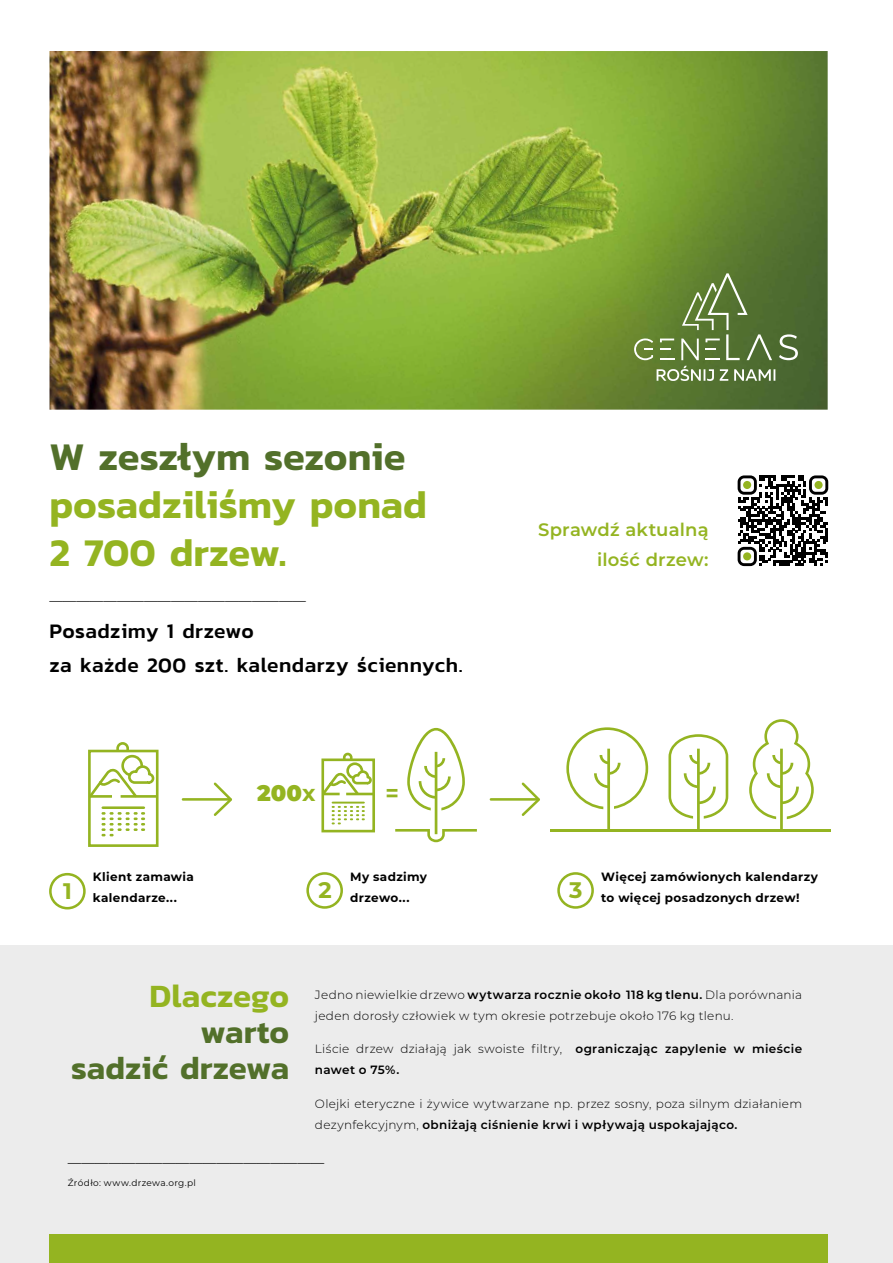
<style>
.page{position:relative;width:893px;height:1263px;background:#fff}
.page>*{position:absolute;margin:0;border:0;box-sizing:border-box;transform-origin:0 0}
.t1{font:600 39.9px/47.8px "Kanit";color:#94b421}
.t2{font:600 39.9px "Kanit";letter-spacing:-.005em;color:#52702a}
.t3{font:600 33px/36px "Kanit";color:#52702a;text-align:right}
.t4{font:600 33px "Kanit";letter-spacing:.005em;color:#94b421}
.t5{font:700 22.5px "Montserrat";color:#94b421}
.t6{font:900 22.5px "Montserrat";color:#94b421}
.t7{font:500 21px/34.2px "Kanit";letter-spacing:.015em;color:#000}
.t8{font:600 18px/30px "Montserrat";letter-spacing:.01em;color:#94b421;text-align:right}
.t9{font:13.5px "Montserrat";color:#000}
.t10{font:300 12px/21px "Montserrat";letter-spacing:.025em;color:#000}
.t11{font:700 12px/21px "Montserrat";letter-spacing:.03em;color:#000}
.t12{font:600 12px/21px "Montserrat";letter-spacing:.02em;color:#000}
.t13{font:9px "Montserrat";letter-spacing:.04em;color:#000}
.s1{font-weight:700}
.s2{font-weight:600}
.s3{font-weight:300}
</style>
<div class="page">
<div style="left:0;top:945px;width:893px;height:318px;background:#ececec"></div>
<img style="left:49px;top:51px;width:779px;height:359px">
<div style="left:49px;top:1234px;width:779px;height:29px;background:#94b421"></div>
<div style="left:49px;top:873px;width:37px;height:36px;border:3px solid #94b421;border-radius:50%"></div>
<div style="left:306px;top:872px;width:37px;height:37px;border:3px solid #94b421;border-radius:50%"></div>
<div style="left:557px;top:872px;width:37px;height:37px;border:3px solid #94b421;border-radius:50%"></div>
<svg style="left:749px;top:719px;width:65px;height:110px"></svg>
<svg style="left:668px;top:734px;width:60px;height:95px"></svg>
<svg style="left:566px;top:727px;width:82px;height:102px"></svg>
<hr style="left:550px;top:829px;width:281px;height:3px;background:#94b421">
<svg style="left:657px;top:366px;width:118px;height:15px"></svg>
<svg style="left:660px;top:358px;width:15px;height:2px"></svg>
<svg style="left:634px;top:338px;width:19px;height:22px"></svg>
<svg style="left:660px;top:348px;width:11px;height:2px"></svg>
<svg style="left:660px;top:339px;width:14px;height:3px"></svg>
<svg style="left:779px;top:334px;width:19px;height:26px"></svg>
<svg style="left:681px;top:273px;width:91px;height:87px;background:#698548"></svg>
<hr style="left:183px;top:798px;width:47px;height:3px;background:#94b421">
<svg style="left:211px;top:782px;width:21px;height:34px"></svg>
<hr style="left:491px;top:798px;width:47px;height:3px;background:#94b421">
<svg style="left:519px;top:782px;width:21px;height:34px"></svg>
<svg style="left:738px;top:475px;width:90px;height:91px"></svg>
<div style="left:743px;top:481px;width:8px;height:8px;background:#94b421;border-radius:50%"></div>
<div style="left:814px;top:481px;width:9px;height:8px;background:#94b421;border-radius:50%"></div>
<div style="left:743px;top:552px;width:8px;height:8px;background:#94b421;border-radius:50%"></div>
<div style="left:88px;top:750px;width:71px;height:97px;background:#fff;border:3px solid #94b421"></div>
<hr style="left:121px;top:795px;width:37px;height:3px;background:#94b421">
<hr style="left:102px;top:806px;width:43px;height:3px;background:#94b421">
<svg style="left:102px;top:812px;width:43px;height:24px"></svg>
<svg style="left:88px;top:742px;width:68px;height:58px"></svg>
<svg style="left:395px;top:728px;width:82px;height:114px"></svg>
<div style="left:321px;top:758px;width:54px;height:74px;background:#fff;border:3px solid #94b421"></div>
<hr style="left:346px;top:793px;width:28px;height:2px;background:#94b421">
<hr style="left:332px;top:802px;width:33px;height:1px;background:#94b421">
<svg style="left:332px;top:806px;width:33px;height:18px"></svg>
<svg style="left:321px;top:752px;width:52px;height:45px"></svg>
<h1 class="t2" style="left:49px;top:426px;width:358px">W zeszłym sezonie</h1>
<h1 class="t1" style="left:49px;top:479px;width:379px">posadziliśmy ponad<br>2 700 drzew.</h1>
<p class="t9" style="left:49px;top:591px;width:258px">―――――――――――――――――――</p>
<h3 class="t7" style="left:49px;top:613px;width:415px">Posadzimy 1 drzewo<br>za każde 200 szt. kalendarzy ściennych.</h3>
<h3 class="t6" style="left:257px;top:776px;width:60px">200<span class="s1">x</span></h3>
<h3 class="t5" style="left:385px;top:777px;width:15px">=</h3>
<h3 class="t8" style="left:538px;top:514px;width:172px">Sprawdź aktualną ilość drzew:</h3>
<p class="t11" style="left:93px;top:866px;width:102px">Klient zamawia kalendarze...</p>
<p class="t11" style="left:350px;top:866px;width:78px">My sadzimy drzewo...</p>
<p class="t11" style="left:601px;top:866px;width:218px">Więcej zamówionych kalendarzy to więcej posadzonych drzew!</p>
<h3 class="t5" style="left:63px;top:875px;width:10px">1</h3>
<h3 class="t5" style="left:318px;top:874px;width:15px">2</h3>
<h3 class="t5" style="left:569px;top:874px;width:15px">3</h3>
<h2 class="t4" style="left:149px;top:970px;width:141px">Dlaczego</h2>
<h2 class="t3" style="left:71px;top:1013px;width:219px">warto<br>sadzić drzewa</h2>
<p class="t10" style="left:315px;top:983px;width:489px">Jedno niewielkie drzewo <span class="s2">wytwarza rocznie około 118 kg tlenu.</span> Dla porównania jeden dorosły człowiek w tym okresie potrzebuje około 176 kg tlenu.</p>
<p class="t12" style="left:315px;top:1038px;width:489px"><span class="s3">Liście drzew działają jak swoiste filtry,</span> ograniczając zapylenie w mieście nawet o 75%.</p>
<p class="t10" style="left:315px;top:1093px;width:489px">Olejki eteryczne i żywice wytwarzane np. przez sosny, poza silnym działaniem dezynfekcyjnym, <span class="s2">obniżają ciśnienie krwi i wpływają uspokajająco.</span></p>
<p class="t9" style="left:68px;top:1152px;width:258px">―――――――――――――――――――</p>
<p class="t13" style="left:68px;top:1177px;width:130px">Źródło: www.drzewa.org.pl</p>
</div>
